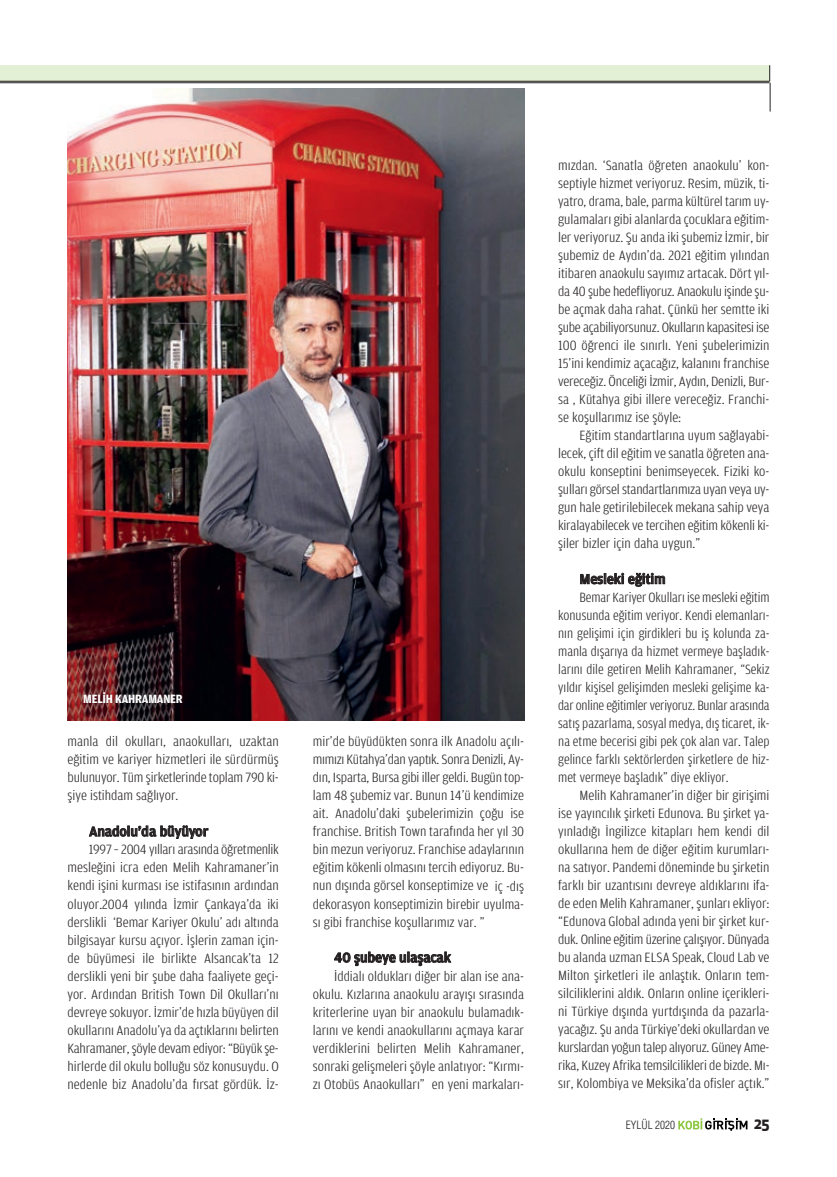
<style>
.page{position:relative;width:837px;height:1177px;background:#fff}
.page>*{position:absolute;margin:0;border:0;box-sizing:border-box;transform-origin:0 0}
.t1{font:700 15px "Apex New";color:#231f20}
.t2{font:300 condensed 14.25px/18px "Amplitude Aubi 3";color:#231f20;text-align:justify;scale:1.1 1}
.t3{font:300 condensed 14.25px/18px "Amplitude Aubi 3";color:#231f20;text-align:justify;scale:1.05 1}
.t4{font:500 14.25px "Amplitude Aubi 4 Normalc";letter-spacing:-.005em;color:#231f20}
.t5{font:700 condensed 12.75px "Amplitude Aubi 3";letter-spacing:-.015em;color:#fff;scale:1.05 1}
.t6{font:300 11.1px "Helveticam Cond";color:#231f20}
</style>
<div class="page">
<img style="left:0;top:65px;width:771px;height:1066px">
<p class="t5" style="left:83px;top:691px;width:96px">MELİH KAHRAMANER</p>
<p class="t2" style="left:67px;top:733px;width:194px">manla dil okulları, anaokulları, uzaktan eğitim ve kariyer hizmetleri ile sürdürmüş bulunuyor. Tüm şirketlerinde toplam 790 ki&shy;şiye istihdam sağlıyor.</p>
<p class="t4" style="left:89px;top:823px;width:121px">Anadolu’da büyüyor</p>
<p class="t2" style="left:67px;top:841px;width:194px;text-indent:21px">1997 – 2004 yılları arasında öğretmenlik mesleğini icra eden Melih Kahramaner’in kendi işini kurması ise istifasının ardından oluyor.2004 yılında İzmir Çankaya’da iki derslikli ‘Bemar Kariyer Okulu’ adı altında bilgisayar kursu açıyor. İşlerin zaman için&shy;de büyümesi ile birlikte Alsancak’ta 12 derslikli yeni bir şube daha faaliyete geçi&shy;yor. Ardından British Town Dil Okulları’nı devreye sokuyor. İzmir’de hızla büyüyen dil okullarını Anadolu’ya da açtıklarını belirten Kahramaner, şöyle devam ediyor: “Büyük şe&shy;hirlerde dil okulu bolluğu söz konusuydu. O nedenle biz Anadolu’da fırsat gördük. İz-</p>
<p class="t2" style="left:313px;top:733px;width:194px">mir’de büyüdükten sonra ilk Anadolu açılı&shy;mımızı Kütahya’dan yaptık. Sonra Denizli, Ay&shy;dın, Isparta, Bursa gibi iller geldi. Bugün top&shy;lam 48 şubemiz var. Bunun 14’ü kendimize ait. Anadolu’daki şubelerimizin çoğu ise franchise. British Town tarafında her yıl 30 bin mezun veriyoruz. Franchise adaylarının eğitim kökenli olmasını tercih ediyoruz. Bu&shy;nun dışında görsel konseptimize ve iç -dış dekorasyon konseptimizin birebir uyulma&shy;sı gibi franchise koşullarımız var. ”</p>
<p class="t4" style="left:334px;top:949px;width:118px">40 şubeye ulaşacak</p>
<p class="t2" style="left:313px;top:967px;width:194px;text-indent:21px">İddialı oldukları diğer bir alan ise ana&shy;okulu. Kızlarına anaokulu arayışı sırasında kriterlerine uyan bir anaokulu bulamadık&shy;larını ve kendi anaokullarını açmaya karar verdiklerini belirten Melih Kahramaner, sonraki gelişmeleri şöyle anlatıyor: “Kırmı&shy;zı Otobüs Anaokulları” en yeni markaları-</p>
<p class="t2" style="left:558px;top:156px;width:194px">mızdan. ‘Sanatla öğreten anaokulu’ kon&shy;septiyle hizmet veriyoruz. Resim, müzik, ti&shy;yatro, drama, bale, parma kültürel tarım uy&shy;gulamaları gibi alanlarda çocuklara eğitim&shy;ler veriyoruz. Şu anda iki şubemiz İzmir, bir şubemiz de Aydın’da. 2021 eğitim yılından itibaren anaokulu sayımız artacak. Dört yıl&shy;da 40 şube hedefliyoruz. Anaokulu işinde şu&shy;be açmak daha rahat. Çünkü her semtte iki şube açabiliyorsunuz. Okulların kapasitesi ise 100 öğrenci ile sınırlı. Yeni şubelerimizin 15’ini kendimiz açacağız, kalanını franchise vereceğiz. Önceliği İzmir, Aydın, Denizli, Bur&shy;sa , Kütahya gibi illere vereceğiz. Franchi&shy;se koşullarımız ise şöyle:</p>
<p class="t2" style="left:558px;top:426px;width:194px;text-indent:21px">Eğitim standartlarına uyum sağlayabi&shy;lecek, çift dil eğitim ve sanatla öğreten ana&shy;okulu konseptini benimseyecek. Fiziki ko&shy;şulları görsel standartlarımıza uyan veya uy&shy;gun hale getirilebilecek mekana sahip veya kiralayabilecek ve tercihen eğitim kökenli ki&shy;şiler bizler için daha uygun.”</p>
<p class="t4" style="left:579px;top:571px;width:88px">Mesleki eğitim</p>
<p class="t3" style="left:558px;top:588px;width:203px;text-indent:21px">Bemar Kariyer Okulları ise mesleki eğitim konusunda eğitim veriyor. Kendi elemanları&shy;nın gelişimi için girdikleri bu iş kolunda za&shy;manla dışarıya da hizmet vermeye başladık&shy;larını dile getiren Melih Kahramaner, “Sekiz yıldır kişisel gelişimden mesleki gelişime ka&shy;dar online eğitimler veriyoruz. Bunlar arasında satış pazarlama, sosyal medya, dış ticaret, ik&shy;na etme becerisi gibi pek çok alan var. Talep gelince farklı sektörlerden şirketlere de hiz&shy;met vermeye başladık” diye ekliyor.</p>
<p class="t2" style="left:558px;top:786px;width:194px;text-indent:21px">Melih Kahramaner’in diğer bir girişimi ise yayıncılık şirketi Edunova. Bu şirket ya&shy;yınladığı İngilizce kitapları hem kendi dil okullarına hem de diğer eğitim kurumları&shy;na satıyor. Pandemi döneminde bu şirketin farklı bir uzantısını devreye aldıklarını ifa&shy;de eden Melih Kahramaner, şunları ekliyor: “Edunova Global adında yeni bir şirket kur&shy;duk. Online eğitim üzerine çalışıyor. Dünyada bu alanda uzman ELSA Speak, Cloud Lab ve Milton şirketleri ile anlaştık. Onların tem&shy;silciliklerini aldık. Onların online içerikleri&shy;ni Türkiye dışında yurtdışında da pazarla&shy;yacağız. Şu anda Türkiye’deki okullardan ve kurslardan yoğun talep alıyoruz. Güney Ame&shy;rika, Kuzey Afrika temsilcilikleri de bizde. Mı&shy;sır, Kolombiya ve Meksika’da ofisler açtık.”</p>
<p class="t6" style="left:626px;top:1118px;width:51px">EYLÜL 2020</p>
<p class="t1" style="left:753px;top:1118px;width:17px">25</p>
</div>
